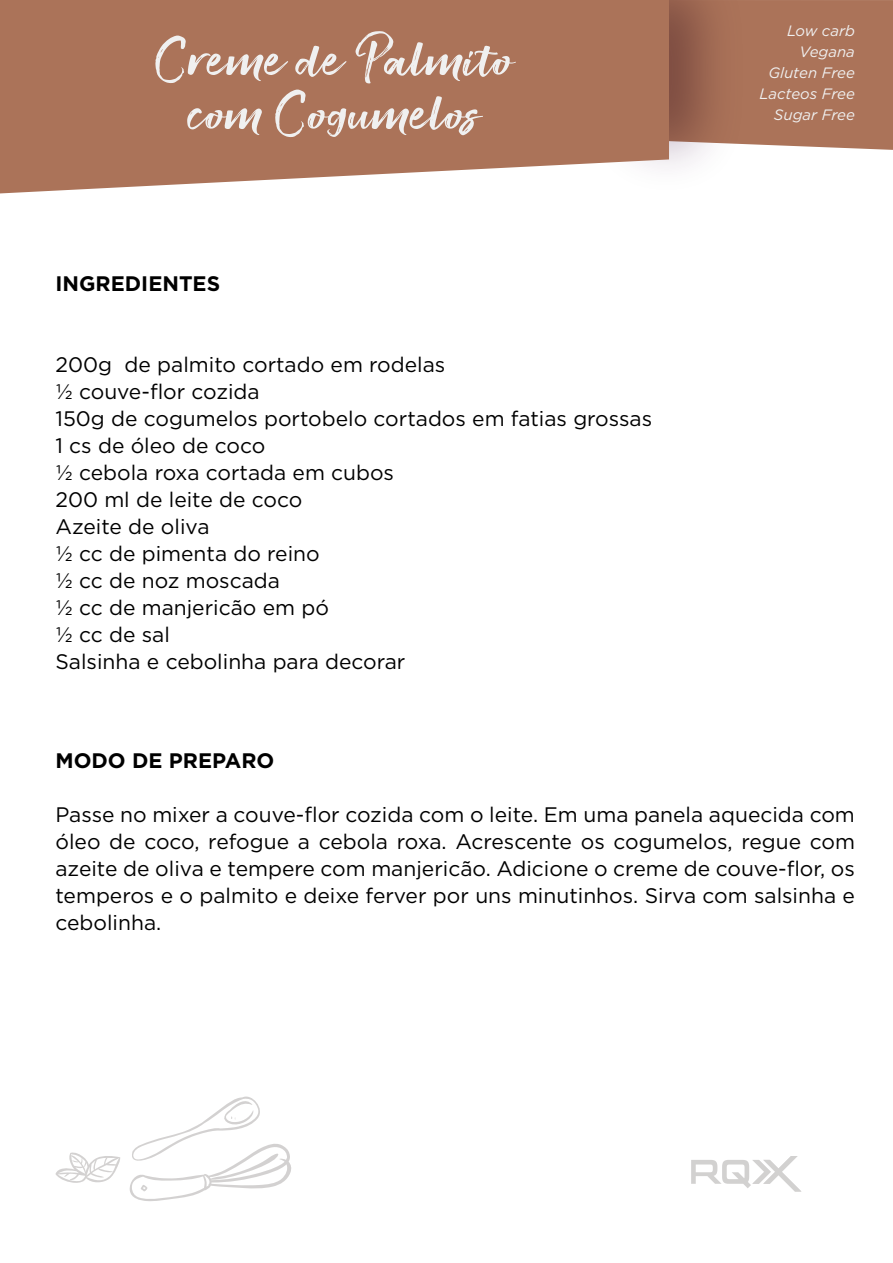
<style>
.page{position:relative;width:893px;height:1263px;background:#fff}
.page>*{position:absolute;margin:0;border:0;box-sizing:border-box;transform-origin:0 0}
.t1{font:63px/54px "Smithen";color:#f0f0f0;text-align:center;scale:1.19 1}
.t2{font:21px/27px "Gotham";color:#000;text-align:justify}
.t3{font:700 21px "Gotham";color:#000}
.t4{font:italic 15px/21px "Gotham";color:#f0f0f0;text-align:right}
</style>
<div class="page">
<div style="left:745px;top:0;width:148px;height:150px;background:#ab7359"></div>
<img style="left:669px;top:0;width:76px;height:168px">
<svg style="left:0;top:0;width:669px;height:193px;background:#b27e67"></svg>
<svg style="left:129px;top:1096px;width:162px;height:105px"></svg>
<svg style="left:55px;top:1152px;width:65px;height:31px"></svg>
<svg style="left:691px;top:1156px;width:110px;height:35px"></svg>
<h1 class="t1" style="left:155px;top:35px;width:302px">Creme de Palmito com Cogumelos</h1>
<p class="t3" style="left:55px;top:270px;width:166px">INGREDIENTES</p>
<p class="t2" style="left:55px;top:351px;width:598px;text-align:left">200g de palmito cortado em rodelas<br>½ couve-flor cozida<br>150g de cogumelos portobelo cortados em fatias grossas<br>1 cs de óleo de coco<br>½ cebola roxa cortada em cubos<br>200 ml de leite de coco<br>Azeite de oliva<br>½ cc de pimenta do reino<br>½ cc de noz moscada<br>½ cc de manjericão em pó<br>½ cc de sal<br>Salsinha e cebolinha para decorar</p>
<p class="t4" style="left:759px;top:20px;width:97px">Low carb<br>Vegana<br>Gluten Free<br>Lacteos Free<br>Sugar Free</p>
<p class="t3" style="left:55px;top:747px;width:220px">MODO DE PREPARO</p>
<p class="t2" style="left:55px;top:801px;width:801px">Passe no mixer a couve-flor cozida com o leite. Em uma panela aquecida com óleo de coco, refogue a cebola roxa. Acrescente os cogumelos, regue com azeite de oliva e tempere com manjericão. Adicione o creme de couve-flor, os temperos e o palmito e deixe ferver por uns minutinhos. Sirva com salsinha e cebolinha.</p>
</div>
